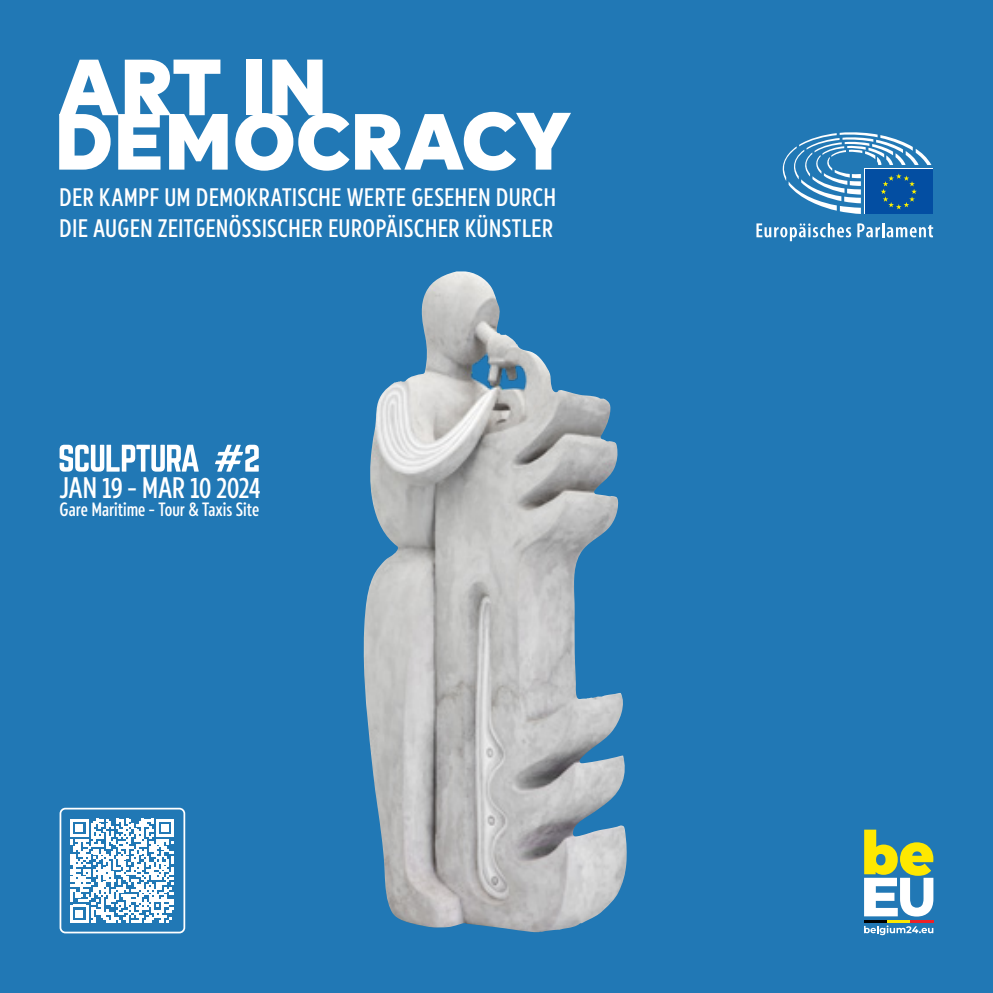
<style>
.page{position:relative;width:993px;height:993px;background:#fff}
.page>*{position:absolute;margin:0;border:0;box-sizing:border-box;transform-origin:0 0}
.t1{font:900 82.25px "Europea";letter-spacing:-.005em;color:#fff}
.t2{font:500 30.8px "Europea Narrow";letter-spacing:-.02em;color:#fff}
.t3{font:500 26.25px/31.5px "Europea Narrow";letter-spacing:.005em;color:#fff}
.t4{font:500 19.95px "Europea Narrow";color:#fff}
.s1{font-size:83.83px}
</style>
<div class="page">
<div style="left:0;top:0;width:992px;height:992px;background:#2178b5"></div>
<img style="left:363px;top:271px;width:264px;height:660px">
<svg style="left:756px;top:223px;width:94px;height:18px"></svg>
<svg style="left:857px;top:223px;width:75px;height:14px"></svg>
<svg style="left:782px;top:132px;width:149px;height:82px"></svg>
<svg style="left:71px;top:818px;width:103px;height:104px"></svg>
<div style="left:60px;top:807px;width:125px;height:126px;border:2px solid #fff;border-radius:5px"></div>
<svg style="left:60px;top:444px;width:139px;height:27px"></svg>
<svg style="left:215px;top:444px;width:44px;height:27px"></svg>
<svg style="left:864px;top:829px;width:69px;height:87px"></svg>
<hr style="left:863px;top:919px;width:23px;height:2px;background:#000">
<hr style="left:886px;top:919px;width:24px;height:2px;background:#fce700">
<hr style="left:909px;top:919px;width:24px;height:2px;background:#ed2027">
<svg style="left:864px;top:925px;width:69px;height:9px"></svg>
<h1 class="t1" style="left:59px;top:24px;width:270px">A RT IN</h1>
<h1 class="t1" style="left:54px;top:78px;width:518px">DEMOCRA<span class="s1">CY</span></h1>
<p class="t3" style="left:59px;top:179px;width:498px">DER KAMPF UM DEMOKRATISCHE WERTE GESEHEN DURCH<br>DIE AUGEN ZEITGENÖSSISCHER EUROPÄISCHER KÜNSTLER</p>
<p class="t2" style="left:60px;top:465px;width:203px">JAN 19 - MAR 10 2024</p>
<p class="t4" style="left:60px;top:494px;width:201px">Gare Maritime - Tour &amp; Taxis Site</p>
</div>
